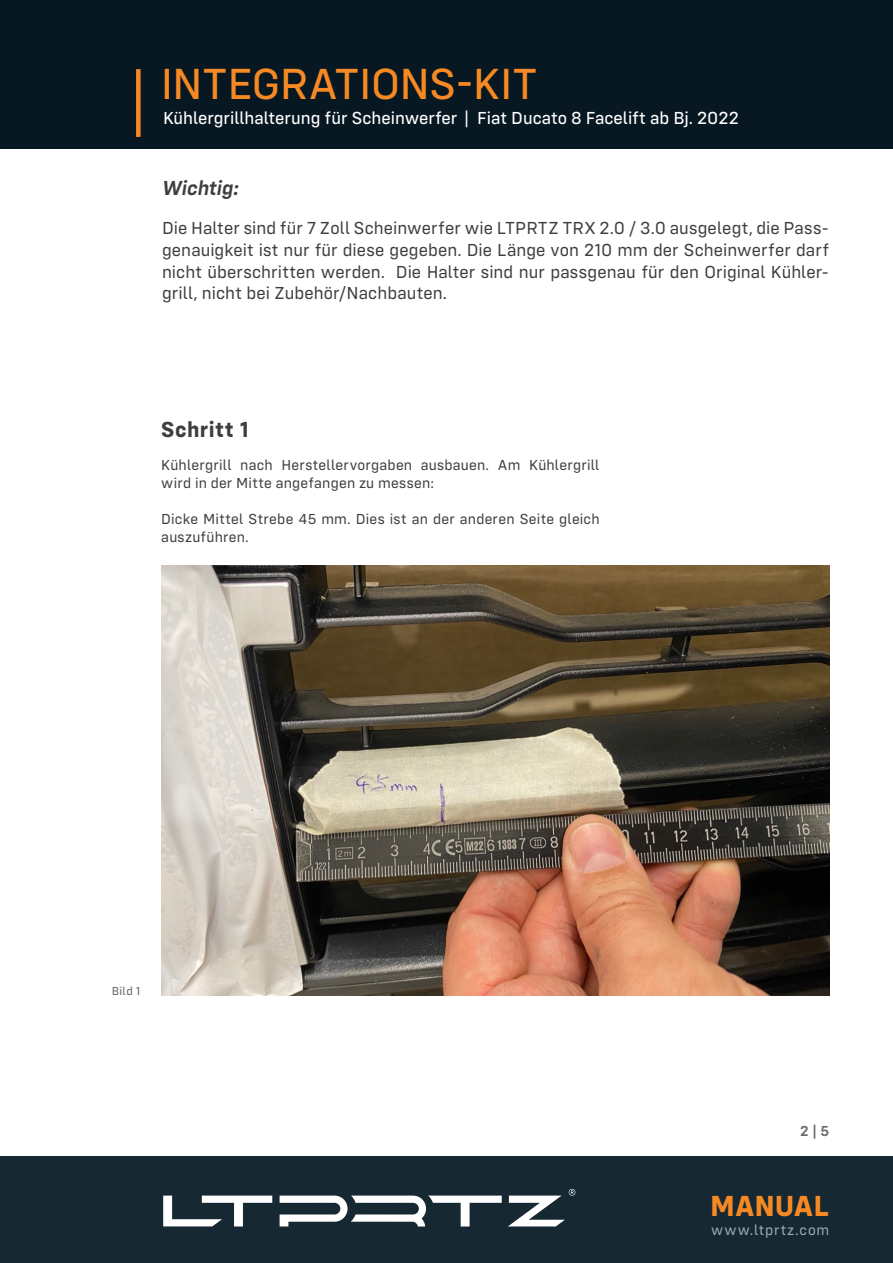
<style>
.page{position:relative;width:893px;height:1263px;background:#fff}
.page>*{position:absolute;margin:0;border:0;box-sizing:border-box;transform-origin:0 0}
.t1{font:45px "Config Text";letter-spacing:-.01em;color:#f68923}
.t2{font:700 30px "Config";color:#f68923}
.t3{font:700 22.5px "Config";letter-spacing:.02em;color:#3e3e3f}
.p_Blocksatz{font:italic 600 21px "Config";letter-spacing:-.005em;color:#3e3e3f}
.p_Blocksatz-2{font:18px/21.6px "Config";color:#3e3e3f;text-align:justify}
.t4{font:18px "Config Text";color:#fff}
.t5{font:15px/18px "Config";letter-spacing:.015em;color:#3e3e3f}
.t6{font:15px "Config";letter-spacing:.055em;color:#a0acb4}
.t7{font:600 15px "Config";color:#6c6d70}
.t8{font:12px "Config Text";color:#6c6d70}
</style>
<div class="page">
<div style="left:0;top:1157px;width:893px;height:106px;background:#162831"></div>
<div style="left:0;top:0;width:893px;height:149px;background:#071822"></div>
<div style="left:136px;top:69px;width:5px;height:68px;background:#f68923"></div>
<svg style="left:163px;top:1189px;width:412px;height:37px"></svg>
<img style="left:161px;top:565px;width:668px;height:430px">
<h1 class="t1" style="left:161px;top:58px;width:378px">INTEGRATIONS-KIT</h1>
<p class="t4" style="left:163px;top:107px;width:577px">Kühlergrillhalterung für Scheinwerfer | Fiat Ducato 8 Facelift ab Bj. 2022</p>
<p class="p_Blocksatz" style="left:162px;top:175px;width:78px">Wichtig:</p>
<p class="p_Blocksatz-2" style="left:162px;top:217px;width:669px">Die Halter sind für 7 Zoll Scheinwerfer wie LTPRTZ TRX 2.0 / 3.0 ausgelegt, die Pass&shy;genauigkeit ist nur für diese gegeben. Die Länge von 210 mm der Scheinwerfer darf nicht überschritten werden. Die Halter sind nur passgenau für den Original Kühler&shy;grill, nicht bei Zubehör/Nachbauten.</p>
<p class="t3" style="left:161px;top:415px;width:89px">Schritt 1</p>
<p class="t5" style="left:161px;top:455px;width:440px">Kühlergrill nach Herstellervorgaben ausbauen. Am Kühlergrill wird in der Mitte angefangen zu messen:</p>
<p class="t5" style="left:161px;top:509px;width:440px">Dicke Mittel Strebe 45 mm. Dies ist an der anderen Seite gleich auszuführen.</p>
<p class="t8" style="left:112px;top:984px;width:30px">Bild 1</p>
<p class="t7" style="left:800px;top:1122px;width:30px">2 | 5</p>
<h2 class="t2" style="left:710px;top:1188px;width:121px">MANUAL</h2>
<p class="t6" style="left:711px;top:1221px;width:119px">www.ltprtz.com</p>
</div>
